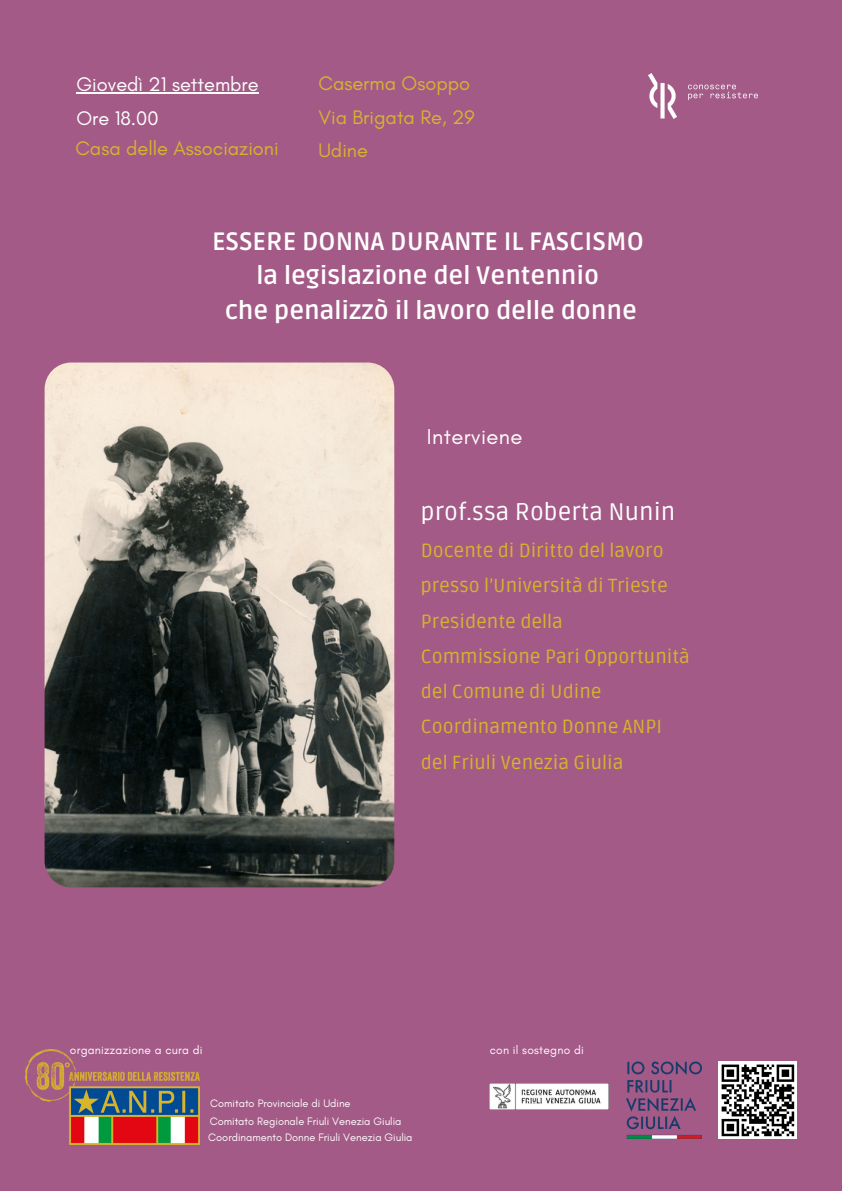
<style>
.page{position:relative;width:842px;height:1191px;background:#fff}
.page>*{position:absolute;margin:0;border:0;box-sizing:border-box;transform-origin:0 0}
.t1{font:700 25.1px "Ruda";color:#fff}
.t2{font:24px "Ruda";color:#fff}
.t3{font:22px "Glacial Indifference";letter-spacing:.02em;color:#fefefe}
.t4{font:20px "Glacial Indifference";color:#d5b42d}
.t5{font:20px "Glacial Indifference";color:#fff}
.t6{font:19px "Ruda";color:#d5b42d}
.t7{font:12px "Glacial Indifference";letter-spacing:.02em;color:#fefefe}
.t8{font:11px "Glacial Indifference";color:#fff}
</style>
<div class="page">
<div style="left:0;top:0;width:842px;height:1190px;background:#a45a87"></div>
<img style="left:649px;top:74px;width:108px;height:45px">
<img style="left:26px;top:1049px;width:174px;height:95px">
<img style="left:719px;top:1061px;width:77px;height:77px">
<img style="left:626px;top:1061px;width:75px;height:77px">
<img style="left:490px;top:1083px;width:119px;height:26px">
<img style="left:45px;top:362px;width:349px;height:525px;border-radius:27px">
<hr style="left:76px;top:92px;width:183px;height:2px;background:#fff">
<p class="t5" style="left:76px;top:72px;width:184px">Giovedì 21 settembre</p>
<p class="t5" style="left:76px;top:106px;width:84px">Ore 18.00</p>
<p class="t4" style="left:75px;top:136px;width:205px">Casa delle Associazioni</p>
<p class="t4" style="left:318px;top:71px;width:153px">Caserma Osoppo</p>
<p class="t4" style="left:318px;top:104px;width:158px">Via Brigata Re, 29</p>
<p class="t4" style="left:318px;top:138px;width:51px">Udine</p>
<p class="t1" style="left:212px;top:226px;width:433px">ESSERE DONNA DURANTE IL FASCISMO</p>
<p class="t1" style="left:256px;top:261px;width:344px">la legislazione del Ventennio</p>
<p class="t1" style="left:225px;top:295px;width:413px">che penalizzò il lavoro delle donne</p>
<p class="t3" style="left:427px;top:423px;width:97px">Interviene</p>
<p class="t2" style="left:421px;top:498px;width:256px">prof.ssa Roberta Nunin</p>
<p class="t6" style="left:421px;top:539px;width:244px">Docente di Diritto del lavoro</p>
<p class="t6" style="left:421px;top:574px;width:249px">presso l’Università di Trieste</p>
<p class="t6" style="left:421px;top:610px;width:144px">Presidente della</p>
<p class="t6" style="left:421px;top:645px;width:271px">Commissione Pari Opportunità</p>
<p class="t6" style="left:421px;top:680px;width:182px">del Comune di Udine</p>
<p class="t6" style="left:421px;top:715px;width:243px">Coordinamento Donne ANPI</p>
<p class="t6" style="left:421px;top:751px;width:204px">del Friuli Venezia Giulia</p>
<p class="t7" style="left:70px;top:1042px;width:134px">organizzazione a cura di</p>
<p class="t7" style="left:490px;top:1042px;width:96px">con il sostegno di</p>
<p class="t8" style="left:210px;top:1096px;width:142px">Comitato Provinciale di Udine</p>
<p class="t8" style="left:210px;top:1113px;width:193px">Comitato Regionale Friuli Venezia Giulia</p>
<p class="t8" style="left:208px;top:1130px;width:206px">Coordinamento Donne Friuli Venezia Giulia</p>
</div>
